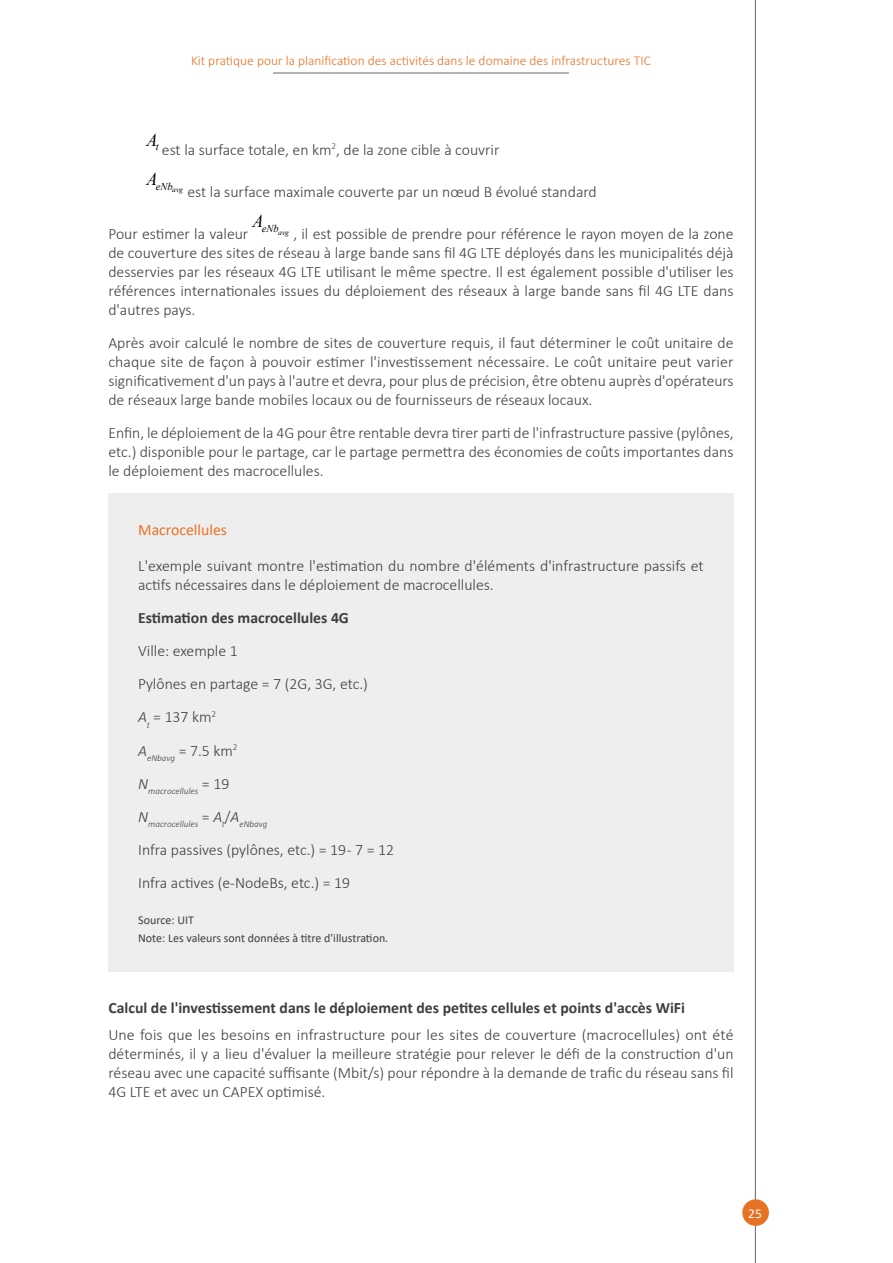
<style>
.page{position:relative;width:893px;height:1263px;background:#fff}
.page>*{position:absolute;margin:0;border:0;box-sizing:border-box;transform-origin:0 0}
.t1{font:italic 18px "Times New Roman";color:#000}
.Normal_indent_1{font:300 15.75px/18.9px "Calibri";color:#3e3e3f;text-align:justify}
.Heading_b{font:700 15.75px "Calibri";color:#3e3e3f}
.Box_title{font:15.75px "Calibri";color:#e87224}
.t2{font:300 13.5px "Calibri";color:#e87224}
.t3{font:13.5px "Calibri";color:#fff}
.Source_text{font:12px/18.3px "Calibri";color:#3e3e3f}
.t4{font:italic 10.5px "Times New Roman";color:#000}
.t5{font:italic 300 9.15px "Calibri";color:#3e3e3f}
.t6{font:italic 7.5px "Times New Roman";letter-spacing:-.005em;color:#000}
.s1{font-style:italic}
</style>
<div class="page">
<hr style="left:755px;top:0;width:1px;height:1263px;background:#67676a">
<div style="left:742px;top:1199px;width:27px;height:27px;background:#e87224;border-radius:50%"></div>
<hr style="left:273px;top:73px;width:296px;height:1px;background:#67676a">
<div style="left:108px;top:493px;width:625px;height:479px;background:#eeeeef"></div>
<p class="t2" style="left:191px;top:52px;width:461px">Kit pratique pour la planification des activités dans le domaine des infrastructures TIC</p>
<p class="t1" style="left:147px;top:127px;width:14px">A<sub>t</sub></p>
<p class="Normal_indent_1" style="left:162px;top:140px;width:339px">est la surface totale, en km<sup>2</sup>, de la zone cible à couvrir</p>
<p class="t6" style="left:172px;top:185px;width:12px">avg</p>
<p class="t4" style="left:147px;top:179px;width:28px"><sup>A</sup>eNb</p>
<p class="Normal_indent_1" style="left:187px;top:182px;width:411px">est la surface maximale couverte par un nœud B évolué standard</p>
<p class="Normal_indent_1" style="left:108px;top:224px;width:141px">Pour estimer la valeur</p>
<p class="t6" style="left:278px;top:227px;width:12px">avg</p>
<p class="t4" style="left:253px;top:221px;width:28px"><sup>A</sup>eNb</p>
<p class="Normal_indent_1" style="left:108px;top:224px;width:627px;text-indent:185px">, il est possible de prendre pour référence le rayon moyen de la zone de couverture des sites de réseau à large bande sans fil 4G LTE déployés dans les municipalités déjà desservies par les réseaux 4G LTE utilisant le même spectre. Il est également possible d'utiliser les références internationales issues du déploiement des réseaux à large bande sans fil 4G LTE dans d'autres pays.</p>
<p class="Normal_indent_1" style="left:108px;top:333px;width:627px">Après avoir calculé le nombre de sites de couverture requis, il faut déterminer le coût unitaire de chaque site de façon à pouvoir estimer l'investissement nécessaire. Le coût unitaire peut varier significativement d'un pays à l'autre et devra, pour plus de précision, être obtenu auprès d'opérateurs de réseaux large bande mobiles locaux ou de fournisseurs de réseaux locaux.</p>
<p class="Normal_indent_1" style="left:108px;top:423px;width:627px">Enfin, le déploiement de la 4G pour être rentable devra tirer parti de l'infrastructure passive (pylônes, etc.) disponible pour le partage, car le partage permettra des économies de coûts importantes dans le déploiement des macrocellules.</p>
<p class="Box_title" style="left:138px;top:519px;width:90px">Macrocellules</p>
<p class="Normal_indent_1" style="left:138px;top:556px;width:567px">L'exemple suivant montre l'estimation du nombre d'éléments d'infrastructure passifs et actifs nécessaires dans le déploiement de macrocellules.</p>
<p class="Heading_b" style="left:138px;top:607px;width:212px">Estimation des macrocellules 4G</p>
<p class="Normal_indent_1" style="left:138px;top:641px;width:101px">Ville: exemple 1</p>
<p class="Normal_indent_1" style="left:138px;top:674px;width:231px">Pylônes en partage = 7 (2G, 3G, etc.)</p>
<p class="Normal_indent_1" style="left:138px;top:708px;width:80px"><span class="s1">A</span><sub>t</sub> = 137 km<sup>2</sup></p>
<p class="t5" style="left:138px;top:752px;width:101px"><sup>A</sup>eNbavg <sup>=</sup> <sup>7.5</sup> <sup>km</sup><sup>2</sup></p>
<p class="t5" style="left:138px;top:785px;width:93px"><sup>N</sup>macrocellules <sup>=</sup> <sup>19</sup></p>
<p class="t5" style="left:138px;top:818px;width:131px"><sup>N</sup>macrocellules <sup>=</sup> <sup>A</sup>t<sup>/</sup><sup>A</sup>eNbavg</p>
<p class="Normal_indent_1" style="left:138px;top:840px;width:258px">Infra passives (pylônes, etc.) = 19 - 7 = 12</p>
<p class="Normal_indent_1" style="left:138px;top:873px;width:213px">Infra actives (e-NodeBs, etc.) = 19</p>
<p class="Source_text" style="left:138px;top:910px;width:252px">Source: UIT<br>Note: Les valeurs sont données à titre d'illustration.</p>
<p class="Heading_b" style="left:108px;top:996px;width:578px">Calcul de l'investissement dans le déploiement des petites cellules et points d'accès WiFi</p>
<p class="Normal_indent_1" style="left:108px;top:1025px;width:627px">Une fois que les besoins en infrastructure pour les sites de couverture (macrocellules) ont été déterminés, il y a lieu d'évaluer la meilleure stratégie pour relever le défi de la construction d'un réseau avec une capacité suffisante (Mbit/s) pour répondre à la demande de trafic du réseau sans fil 4G LTE et avec un CAPEX optimisé.</p>
<p class="t3" style="left:748px;top:1204px;width:15px">25</p>
</div>
